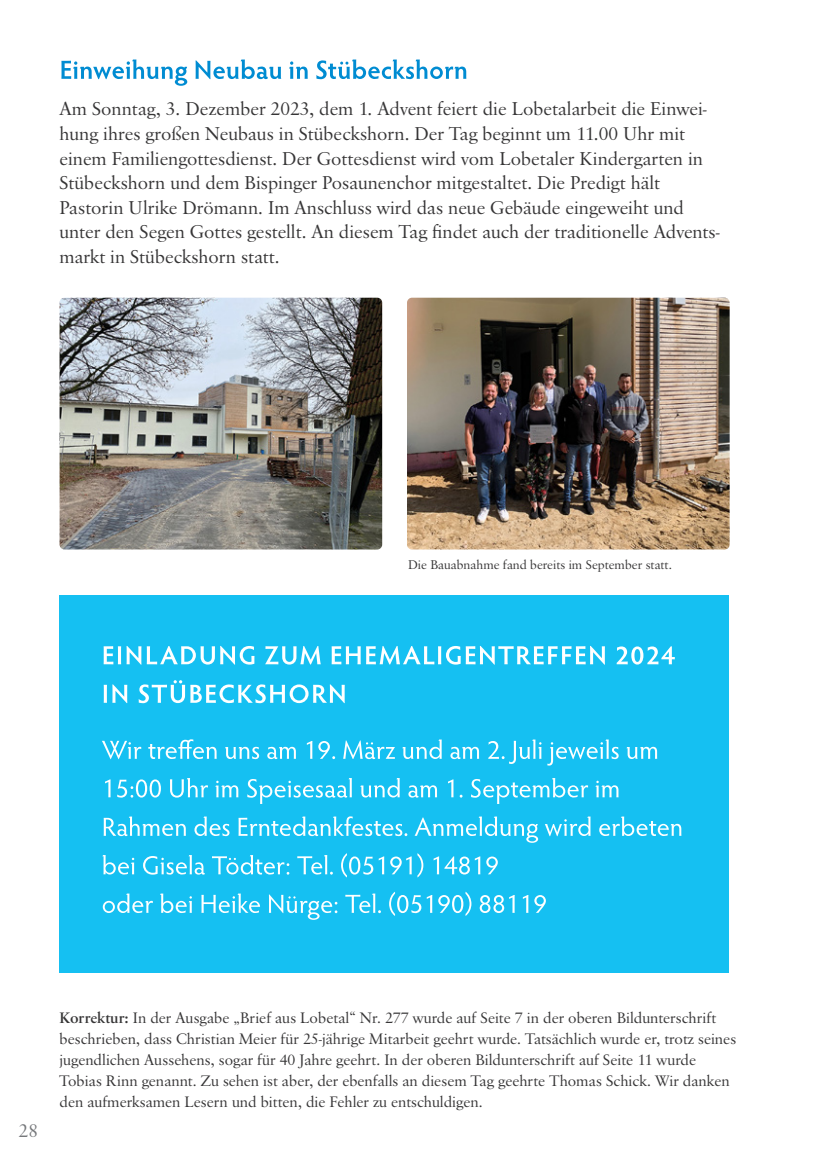
<style>
.page{position:relative;width:819px;height:1166px;background:#fff}
.page>*{position:absolute;margin:0;border:0;box-sizing:border-box;transform-origin:0 0}
.t1{font:19.25px/24.5px "Savoy";letter-spacing:.005em;color:#363536}
.t2{font:19.25px "Savoy";color:#76787b}
.t3{font:15.75px/21px "Savoy";letter-spacing:.005em;color:#363536}
.t4{font:13.12px "Savoy";letter-spacing:.005em;color:#363536}
.s1{font-weight:500}
</style>
<div class="page">
<div style="left:60px;top:595px;width:668px;height:377px;background:#15c0f2"></div>
<svg style="left:103px;top:891px;width:443px;height:29px"></svg>
<svg style="left:102px;top:853px;width:396px;height:24px"></svg>
<svg style="left:104px;top:816px;width:577px;height:27px"></svg>
<svg style="left:105px;top:778px;width:513px;height:26px"></svg>
<svg style="left:102px;top:739px;width:555px;height:26px"></svg>
<svg style="left:104px;top:680px;width:241px;height:23px"></svg>
<svg style="left:104px;top:646px;width:570px;height:18px"></svg>
<svg style="left:61px;top:60px;width:405px;height:26px"></svg>
<img style="left:60px;top:298px;width:322px;height:251px">
<img style="left:407px;top:298px;width:322px;height:251px">
<p class="t1" style="left:60px;top:97px;width:648px">Am Sonntag, 3. Dezember 2023, dem 1. Advent feiert die Lobetalarbeit die Einwei&shy;hung ihres großen Neubaus in Stübeckshorn. Der Tag beginnt um 11.00 Uhr mit</p>
<p class="t1" style="left:60px;top:146px;width:645px">einem Familiengottesdienst. Der Gottesdienst wird vom Lobetaler Kindergarten in<br>Stübeckshorn und dem Bispinger Posaunenchor mitgestaltet. Die Predigt hält</p>
<p class="t1" style="left:60px;top:195px;width:626px">Pastorin Ulrike Drömann. Im Anschluss wird das neue Gebäude eingeweiht und</p>
<p class="t1" style="left:60px;top:220px;width:661px">unter den Segen Gottes gestellt. An diesem Tag findet auch der traditionelle Advents&shy;markt in Stübeckshorn statt.</p>
<p class="t4" style="left:408px;top:557px;width:265px">Die Bauabnahme fand bereits im September statt.</p>
<p class="t2" style="left:19px;top:1119px;width:21px">28</p>
<p class="t3" style="left:60px;top:1007px;width:678px"><span class="s1">Korrektur:</span> In der Ausgabe „Brief aus Lobetal“ Nr. 277 wurde auf Seite 7 in der oberen Bildunterschrift beschrieben, dass Christian Meier für 25-jährige Mitarbeit geehrt wurde. Tatsächlich wurde er, trotz seines jugendlichen Aussehens, sogar für 40 Jahre geehrt. In der oberen Bildunterschrift auf Seite 11 wurde</p>
<p class="t3" style="left:60px;top:1070px;width:671px">Tobias Rinn genannt. Zu sehen ist aber, der ebenfalls an diesem Tag geehrte Thomas Schick. Wir danken den aufmerksamen Lesern und bitten, die Fehler zu entschuldigen.</p>
</div>
